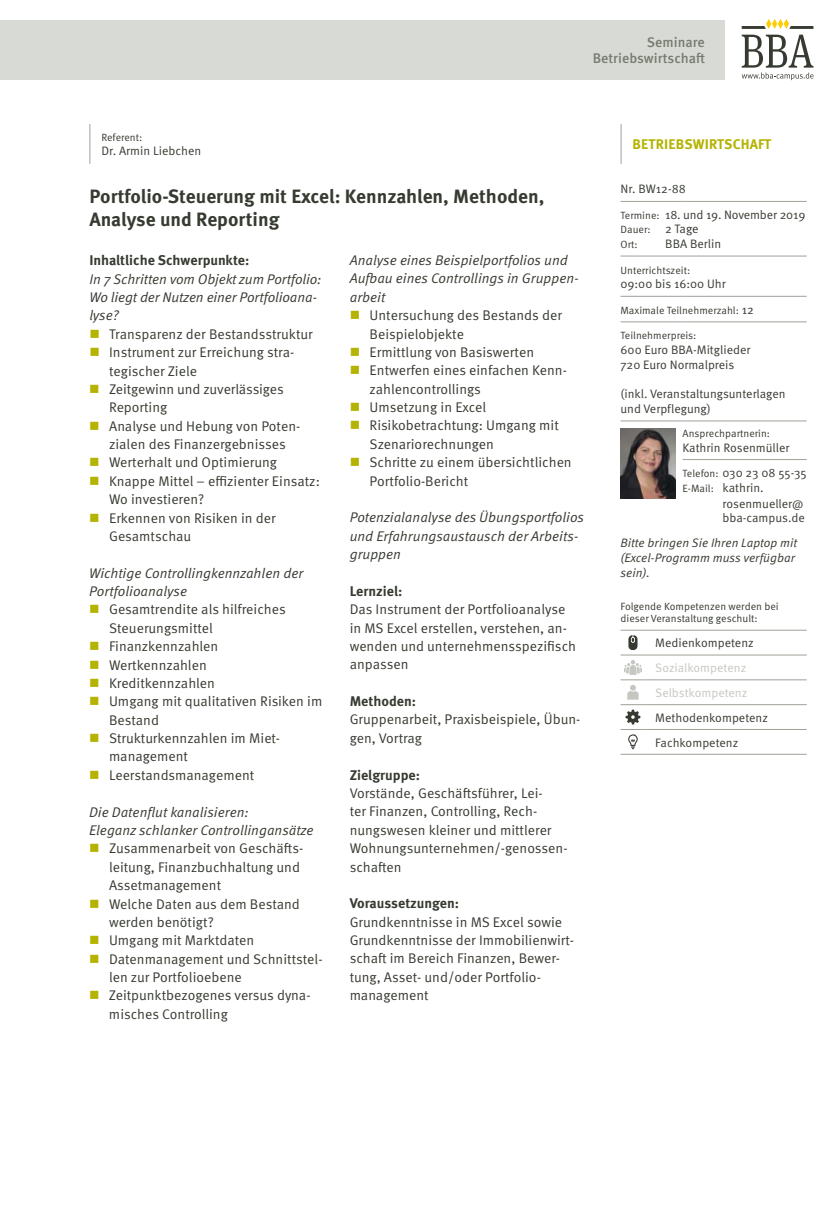
<style>
.page{position:relative;width:839px;height:1216px;background:#fff}
.page>*{position:absolute;margin:0;border:0;box-sizing:border-box;transform-origin:0 0}
.t1{font:700 19.25px/23.1px "Meta OT";color:#363b31}
.t2{font:14px/18.4px "Meta OT Norm";color:#363b31}
.t3{font:14px/18.4px "Meta OT Norm Ita";color:#363b31}
.t4{font:700 14px "Meta OT";color:#363b31}
.t5{font:500 14px/16.8px "Meta OT";color:#767b6f;text-align:right}
.t6{font:700 14px "Meta OT";letter-spacing:.01em;color:#b4b300}
.t7{font:12.25px/14.7px "Meta OT Norm";color:#363b31}
.t8{font:12.25px/14.7px "Meta OT Norm Ita";color:#363b31}
.t9{font:12.25px/24.8px "Meta OT Norm";color:#c5c8c1}
.t10{font:10.5px/14.7px "Meta OT Norm";color:#363b31}
.s1{font-size:10.5px}
.s2{font-size:12.25px}
</style>
<div class="page">
<div style="left:0;top:20px;width:724px;height:59px;background:#d8dbd5"></div>
<svg style="left:741px;top:35px;width:72px;height:45px"></svg>
<svg style="left:741px;top:19px;width:72px;height:10px"></svg>
<hr style="left:620px;top:124px;width:1px;height:40px;background:#9ea298">
<hr style="left:620px;top:201px;width:62px;height:1px;background:#9ea298">
<hr style="left:682px;top:201px;width:124px;height:1px;background:#9ea298">
<hr style="left:620px;top:255px;width:62px;height:1px;background:#9ea298">
<hr style="left:682px;top:255px;width:124px;height:1px;background:#9ea298">
<hr style="left:620px;top:296px;width:62px;height:1px;background:#9ea298">
<hr style="left:682px;top:296px;width:124px;height:1px;background:#9ea298">
<hr style="left:620px;top:321px;width:62px;height:1px;background:#9ea298">
<hr style="left:682px;top:321px;width:124px;height:1px;background:#9ea298">
<hr style="left:620px;top:420px;width:62px;height:1px;background:#9ea298">
<hr style="left:682px;top:420px;width:124px;height:1px;background:#9ea298">
<hr style="left:682px;top:459px;width:124px;height:1px;background:#9ea298">
<img style="left:620px;top:429px;width:55px;height:69px">
<hr style="left:645px;top:629px;width:161px;height:1px;background:#9ea298">
<hr style="left:645px;top:654px;width:161px;height:1px;background:#9ea298">
<hr style="left:645px;top:679px;width:161px;height:1px;background:#9ea298">
<hr style="left:645px;top:704px;width:161px;height:1px;background:#9ea298">
<hr style="left:645px;top:729px;width:161px;height:1px;background:#9ea298">
<hr style="left:645px;top:753px;width:161px;height:1px;background:#9ea298">
<svg style="left:620px;top:629px;width:25px;height:125px"></svg>
<hr style="left:89px;top:124px;width:1px;height:40px;background:#9ea298">
<p class="t5" style="left:592px;top:34px;width:114px">Seminare<br>Betriebswirtschaft</p>
<p class="t10" style="left:101px;top:130px;width:43px">Referent:</p>
<p class="t7" style="left:101px;top:144px;width:101px">Dr. Armin Liebchen</p>
<h1 class="t1" style="left:89px;top:185px;width:456px">Portfolio-Steuerung mit Excel: Kennzahlen, Methoden,<br>Analyse und Reporting</h1>
<p class="t4" style="left:89px;top:252px;width:161px">Inhaltliche Schwerpunkte:</p>
<p class="t3" style="left:89px;top:270px;width:234px">In 7 Schritten vom Objekt zum Portfolio:<br>Wo liegt der Nutzen einer Portfolioana&shy;lyse?</p>
<p class="t2" style="left:109px;top:325px;width:212px">Transparenz der Bestandsstruktur<br>Instrument zur Erreichung stra&shy;tegischer Ziele<br>Zeitgewinn und zuverlässiges<br>Reporting<br>Analyse und Hebung von Poten&shy;zialen des Finanzergebnisses<br>Werterhalt und Optimierung<br>Knappe Mittel – effizienter Einsatz:<br>Wo investieren?<br>Erkennen von Risiken in der<br>Gesamtschau</p>
<p class="t3" style="left:89px;top:564px;width:216px">Wichtige Controllingkennzahlen der<br>Portfolioanalyse</p>
<p class="t2" style="left:109px;top:600px;width:215px">Gesamtrendite als hilfreiches<br>Steuerungsmittel<br>Finanzkennzahlen<br>Wertkennzahlen<br>Kreditkennzahlen<br>Umgang mit qualitativen Risiken im<br>Bestand<br>Strukturkennzahlen im Miet&shy;management<br>Leerstandsmanagement</p>
<p class="t3" style="left:89px;top:802px;width:226px">Die Datenflut kanalisieren:<br>Eleganz schlanker Controllingansätze</p>
<p class="t2" style="left:109px;top:839px;width:215px">Zusammenarbeit von Geschäfts&shy;leitung, Finanzbuchhaltung und<br>Assetmanagement<br>Welche Daten aus dem Bestand werden benötigt?<br>Umgang mit Marktdaten<br>Datenmanagement und Schnittstel&shy;len zur Portfolioebene<br>Zeitpunktbezogenes versus dyna&shy;misches Controlling</p>
<p class="t3" style="left:349px;top:251px;width:231px">Analyse eines Beispielportfolios und<br>Aufbau eines Controllings in Gruppen&shy;arbeit</p>
<p class="t2" style="left:369px;top:306px;width:204px">Untersuchung des Bestands der<br>Beispielobjekte<br>Ermittlung von Basiswerten<br>Entwerfen eines einfachen Kenn&shy;zahlencontrollings<br>Umsetzung in Excel<br>Risikobetrachtung: Umgang mit<br>Szenariorechnungen<br>Schritte zu einem übersichtlichen<br>Portfolio-Bericht</p>
<p class="t3" style="left:349px;top:508px;width:236px">Potenzialanalyse des Übungsportfolios und Erfahrungsaustausch der Arbeits&shy;gruppen</p>
<p class="t4" style="left:349px;top:582px;width:54px">Lernziel:</p>
<p class="t2" style="left:349px;top:600px;width:228px">Das Instrument der Portfolioanalyse in MS Excel erstellen, verstehen, an&shy;wenden und unternehmensspezifisch anpassen</p>
<p class="t4" style="left:349px;top:693px;width:68px">Methoden:</p>
<p class="t2" style="left:349px;top:710px;width:232px">Gruppenarbeit, Praxisbeispiele, Übun&shy;gen, Vortrag</p>
<p class="t4" style="left:349px;top:766px;width:72px">Zielgruppe:</p>
<p class="t2" style="left:349px;top:784px;width:219px">Vorstände, Geschäftsführer, Lei-<br>ter Finanzen, Controlling, Rech&shy;nungswesen kleiner und mittlerer<br>Wohnungsunternehmen/-genossen&shy;schaften</p>
<p class="t4" style="left:349px;top:895px;width:111px">Voraussetzungen:</p>
<p class="t2" style="left:349px;top:912px;width:226px">Grundkenntnisse in MS Excel sowie<br>Grundkenntnisse der Immobilienwirt&shy;schaft im Bereich Finanzen, Bewer&shy;tung, Asset- und/oder Portfolio&shy;management</p>
<p class="t6" style="left:632px;top:136px;width:140px">Betriebswirtschaft</p>
<p class="t7" style="left:620px;top:177px;width:186px;line-height:25.2px">Nr. BW12-88<br><span class="s1">Termine:</span> 18. und 19. November 2019</p>
<p class="t10" style="left:620px;top:223px;width:79px">Dauer: <span class="s2">2 Tage<br></span>Ort:</p>
<p class="t7" style="left:665px;top:237px;width:58px">BBA Berlin</p>
<p class="t10" style="left:620px;top:263px;width:71px">Unterrichtszeit:</p>
<p class="t7" style="left:620px;top:277px;width:107px">09:00 bis 16:00 Uhr</p>
<p class="t10" style="left:620px;top:303px;width:135px">Maximale Teilnehmerzahl: <span class="s2">12</span></p>
<p class="t10" style="left:620px;top:329px;width:77px">Teilnehmerpreis:</p>
<p class="t7" style="left:620px;top:343px;width:131px">600 Euro BBA-Mitglieder<br>720 Euro Normalpreis</p>
<p class="t7" style="left:620px;top:387px;width:167px">(inkl. Veranstaltungsunterlagen und Verpflegung)</p>
<p class="t10" style="left:682px;top:426px;width:89px">Ansprechpartnerin:</p>
<p class="t7" style="left:682px;top:435px;width:126px;line-height:25.6px">Kathrin Rosenmüller<br><span class="s1">Telefon:</span> 030 23 08 55-35</p>
<p class="t7" style="left:722px;top:481px;width:84px;text-indent:-40px"><span class="s1">E-Mail:</span> kathrin. rosenmueller@ bba-campus.de</p>
<p class="t8" style="left:620px;top:536px;width:178px">Bitte bringen Sie Ihren Laptop mit (Excel-Programm muss verfügbar sein).</p>
<p class="t10" style="left:620px;top:600px;width:160px;line-height:12.6px">Folgende Kompetenzen werden bei dieser Veranstaltung geschult:</p>
<p class="t7" style="left:655px;top:636px;width:100px">Medienkompetenz</p>
<p class="t9" style="left:655px;top:655px;width:94px">Sozialkompetenz<br>Selbstkompetenz</p>
<p class="t7" style="left:655px;top:705px;width:114px;line-height:24.8px">Methodenkompetenz<br>Fachkompetenz</p>
</div>
